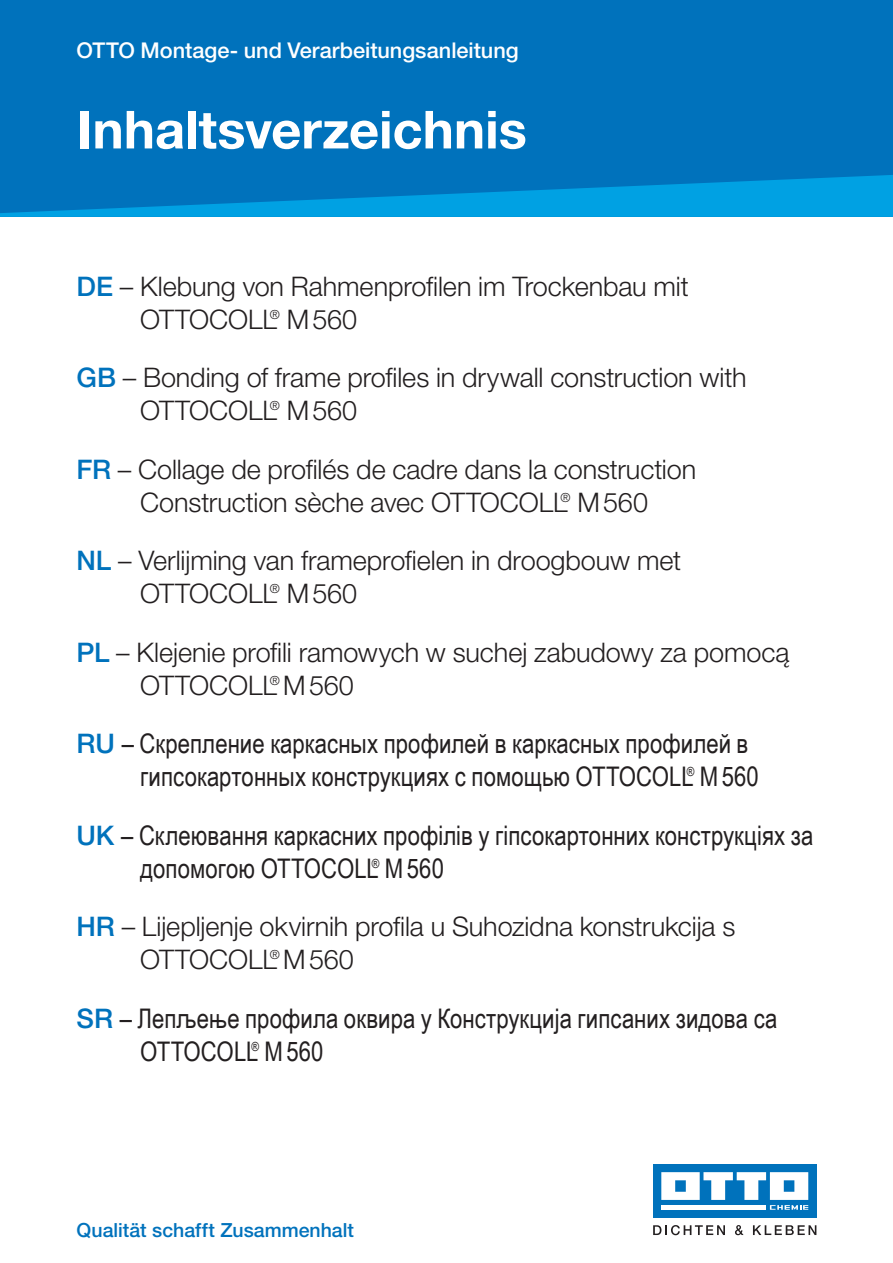
<style>
.page{position:relative;width:893px;height:1263px;background:#fff}
.page>*{position:absolute;margin:0;border:0;box-sizing:border-box;transform-origin:0 0}
.t1{font:700 52.5px "Helvetica Neue LT Pro";color:#fff}
.t2{font:300 27px/33px "Helvetica Neue LT Pro";letter-spacing:-.005em;color:#231f20}
.t3{font:27px/33px "Arial Narrow";letter-spacing:.005em;color:#231f20}
.t4{font:500 21.75px "Helvetica Neue LT Pro";color:#fff}
.t5{font:500 19.5px "Helvetica Neue LT Pro";color:#0072bc}
.s1{font-weight:500;color:#0072bc}
.s2{font-family:"Helvetica Neue LT Pro";font-weight:500;color:#0072bc}
</style>
<div class="page">
<div style="left:0;top:0;width:893px;height:217px;background:#0072bc"></div>
<svg style="left:0;top:175px;width:893px;height:42px"></svg>
<div style="left:653px;top:1164px;width:163px;height:54px;background:#0072bc"></div>
<svg style="left:661px;top:1172px;width:147px;height:38px"></svg>
<div style="left:661px;top:1205px;width:105px;height:5px;background:#fff"></div>
<svg style="left:653px;top:1225px;width:72px;height:10px"></svg>
<svg style="left:735px;top:1225px;width:8px;height:10px"></svg>
<svg style="left:753px;top:1225px;width:63px;height:10px"></svg>
<p class="t4" style="left:77px;top:37px;width:444px">OTTO Montage- und Verarbeitungsanleitung</p>
<h1 class="t1" style="left:77px;top:97px;width:451px">Inhaltsverzeichnis</h1>
<p class="t2" style="left:140px;top:269px;width:550px;text-indent:-64px"><span class="s1">DE</span> – Klebung von Rahmenprofilen im Trockenbau mit<br>OTTOCOLL<sup>®</sup> M560</p>
<p class="t2" style="left:140px;top:360px;width:608px;text-indent:-64px"><span class="s1">GB</span> – Bonding of frame profiles in drywall construction with<br>OTTOCOLL<sup>®</sup> M560</p>
<p class="t2" style="left:77px;top:452px;width:621px;text-align:center"><span class="s1">FR</span> – Collage de profilés de cadre dans la construction<br>Construction sèche avec OTTOCOLL<sup>®</sup> M560</p>
<p class="t2" style="left:140px;top:544px;width:542px;text-indent:-64px"><span class="s1">NL</span> – Verlijming van frameprofielen in droogbouw met<br>OTTOCOLL<sup>®</sup> M560</p>
<p class="t2" style="left:140px;top:635px;width:651px;text-indent:-64px"><span class="s1">PL</span> – Klejenie profili ramowych w suchej zabudowy za pomocą<br>OTTOCOLL<sup>®</sup> M560</p>
<p class="t3" style="left:140px;top:726px;width:620px;text-indent:-64px"><span class="s2">RU</span> – Скрепление каркасных профилей в каркасных профилей в гипсокартонных конструкциях с помощью OTTOCOLL<sup>®</sup> M560</p>
<p class="t3" style="left:140px;top:818px;width:675px;text-indent:-64px"><span class="s2">UK</span> – Склеювання каркасних профілів у гіпсокартонних конструкціях за допомогою OTTOCOLL<sup>®</sup> M560</p>
<p class="t2" style="left:140px;top:910px;width:596px;text-indent:-64px"><span class="s1">HR</span> – Lijepljenje okvirnih profila u Suhozidna konstrukcija s<br>OTTOCOLL<sup>®</sup> M560</p>
<p class="t3" style="left:140px;top:1001px;width:639px;text-indent:-64px"><span class="s2">SR</span> – Лепљење профила оквира у Конструкција гипсаних зидова са<br>ОТТОCOLL<sup>®</sup> М560</p>
<p class="t5" style="left:77px;top:1219px;width:279px">Qualität schafft Zusammenhalt</p>
</div>
